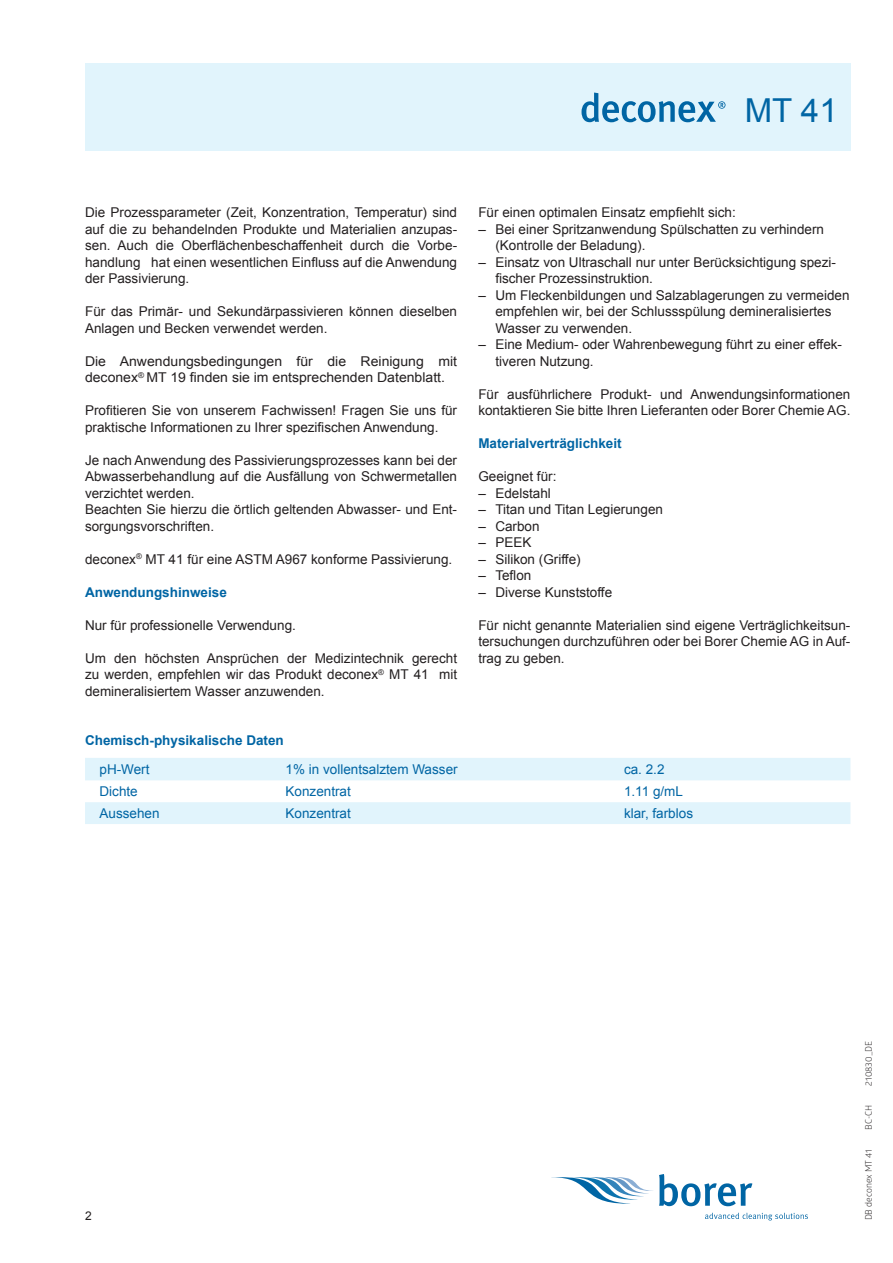
<style>
.page{position:relative;width:893px;height:1263px;background:#fff}
.page>*{position:absolute;margin:0;border:0;box-sizing:border-box;transform-origin:0 0}
.t1{font:33px "Arial";color:#0065a4}
.t2{font:13.5px/16.5px "Arial";color:#231f20}
.t3{font:13.5px "Arial";color:#0065a4}
.t4{font:13.5px/16.5px "Arial";color:#231f20;scale:1.04 1}
.t5{font:700 13.5px "Arial";color:#0065a4}
.t6{font:12px "Arial";color:#231f20}
.t7{font:9px "Glober";color:#231f20}
</style>
<div class="page">
<svg style="left:551px;top:1174px;width:201px;height:32px"></svg>
<svg style="left:705px;top:1213px;width:103px;height:7px"></svg>
<div style="left:85px;top:64px;width:765px;height:87px;background:#e1f4fc"></div>
<svg style="left:581px;top:93px;width:144px;height:29px"></svg>
<svg style="left:85px;top:758px;width:765px;height:66px;fill:#e1f4fc"></svg>
<h1 class="t1" style="left:745px;top:88px;width:94px">MT 41</h1>
<p class="t2" style="left:85px;top:204px;width:374px;text-align:justify">Die Prozessparameter (Zeit, Konzentration, Temperatur) sind auf die zu behandelnden Produkte und Materialien anzupas&shy;sen. Auch die Oberflächenbeschaffenheit durch die Vorbe&shy;handlung hat einen wesentlichen Einfluss auf die Anwendung der Passivierung.</p>
<p class="t2" style="left:85px;top:303px;width:374px">Für das Primär- und Sekundärpassivieren können dieselben<br>Anlagen und Becken verwendet werden.</p>
<p class="t4" style="left:85px;top:352px;width:359px">Die Anwendungsbedingungen für die Reinigung mit deconex<sup>®</sup> MT 19 finden sie im entsprechenden Datenblatt.</p>
<p class="t2" style="left:85px;top:402px;width:374px">Profitieren Sie von unserem Fachwissen! Fragen Sie uns für praktische Informationen zu Ihrer spezifischen Anwendung.</p>
<p class="t2" style="left:85px;top:451px;width:374px">Je nach Anwendung des Passivierungsprozesses kann bei der Abwasserbehandlung auf die Ausfällung von Schwermetallen verzichtet werden.<br>Beachten Sie hierzu die örtlich geltenden Abwasser- und Ent&shy;sorgungsvorschriften.</p>
<p class="t2" style="left:85px;top:550px;width:369px">deconex<sup>®</sup> MT 41 für eine ASTM A967 konforme Passivierung.</p>
<p class="t5" style="left:85px;top:582px;width:143px">Anwendungshinweise</p>
<p class="t2" style="left:85px;top:616px;width:212px">Nur für professionelle Verwendung.</p>
<p class="t2" style="left:85px;top:649px;width:374px;text-align:justify">Um den höchsten Ansprüchen der Medizintechnik gerecht zu werden, empfehlen wir das Produkt deconex<sup>®</sup> MT 41 mit demineralisiertem Wasser anzuwenden.</p>
<p class="t2" style="left:478px;top:204px;width:259px">Für einen optimalen Einsatz empfiehlt sich:</p>
<p class="t2" style="left:495px;top:220px;width:330px;text-indent:-17px">– Bei einer Spritzanwendung Spülschatten zu verhindern (Kontrolle der Beladung).</p>
<p class="t2" style="left:495px;top:253px;width:342px;text-indent:-17px">– Einsatz von Ultraschall nur unter Berücksichtigung spezi&shy;fischer Prozessinstruktion.</p>
<p class="t2" style="left:495px;top:286px;width:356px;text-indent:-17px">– Um Fleckenbildungen und Salzablagerungen zu vermeiden empfehlen wir, bei der Schlussspülung demineralisiertes<br>Wasser zu verwenden.</p>
<p class="t2" style="left:495px;top:336px;width:348px;text-indent:-17px">– Eine Medium- oder Wahrenbewegung führt zu einer effek&shy;tiveren Nutzung.</p>
<p class="t2" style="left:478px;top:385px;width:374px">Für ausführlichere Produkt- und Anwendungsinformationen kontaktieren Sie bitte Ihren Lieferanten oder Borer Chemie AG.</p>
<p class="t5" style="left:478px;top:434px;width:145px">Materialverträglichkeit</p>
<p class="t2" style="left:478px;top:468px;width:80px">Geeignet für:</p>
<p class="t2" style="left:478px;top:484px;width:74px">– Edelstahl</p>
<p class="t2" style="left:478px;top:501px;width:186px">– Titan und Titan Legierungen</p>
<p class="t2" style="left:478px;top:517px;width:63px">– Carbon</p>
<p class="t2" style="left:478px;top:534px;width:55px">– PEEK</p>
<p class="t2" style="left:478px;top:550px;width:104px">– Silikon (Griffe)</p>
<p class="t2" style="left:478px;top:567px;width:55px">– Teflon</p>
<p class="t2" style="left:478px;top:583px;width:135px">– Diverse Kunststoffe</p>
<p class="t2" style="left:478px;top:616px;width:374px;text-align:justify">Für nicht genannte Materialien sind eigene Verträglichkeitsun&shy;tersuchungen durchzuführen oder bei Borer Chemie AG in Auf&shy;trag zu geben.</p>
<p class="t5" style="left:85px;top:731px;width:200px">Chemisch-physikalische Daten</p>
<p class="t3" style="left:100px;top:760px;width:52px">pH-Wert</p>
<p class="t3" style="left:286px;top:760px;width:174px">1% in vollentsalztem Wasser</p>
<p class="t3" style="left:624px;top:760px;width:42px">ca. 2.2</p>
<p class="t3" style="left:100px;top:782px;width:40px">Dichte</p>
<p class="t3" style="left:286px;top:782px;width:67px">Konzentrat</p>
<p class="t3" style="left:624px;top:782px;width:61px">1.11 g/mL</p>
<p class="t3" style="left:100px;top:804px;width:62px">Aussehen</p>
<p class="t3" style="left:286px;top:804px;width:67px">Konzentrat</p>
<p class="t3" style="left:624px;top:804px;width:71px">klar, farblos</p>
<p class="t6" style="left:85px;top:1208px;width:8px">2</p>
<p class="t7" style="left:862px;top:1086px;width:47px;rotate:-90deg">210830_DE</p>
<p class="t7" style="left:862px;top:1130px;width:26px;rotate:-90deg">BC-CH</p>
<p class="t7" style="left:862px;top:1220px;width:73px;rotate:-90deg">DB deconex MT 41</p>
</div>
